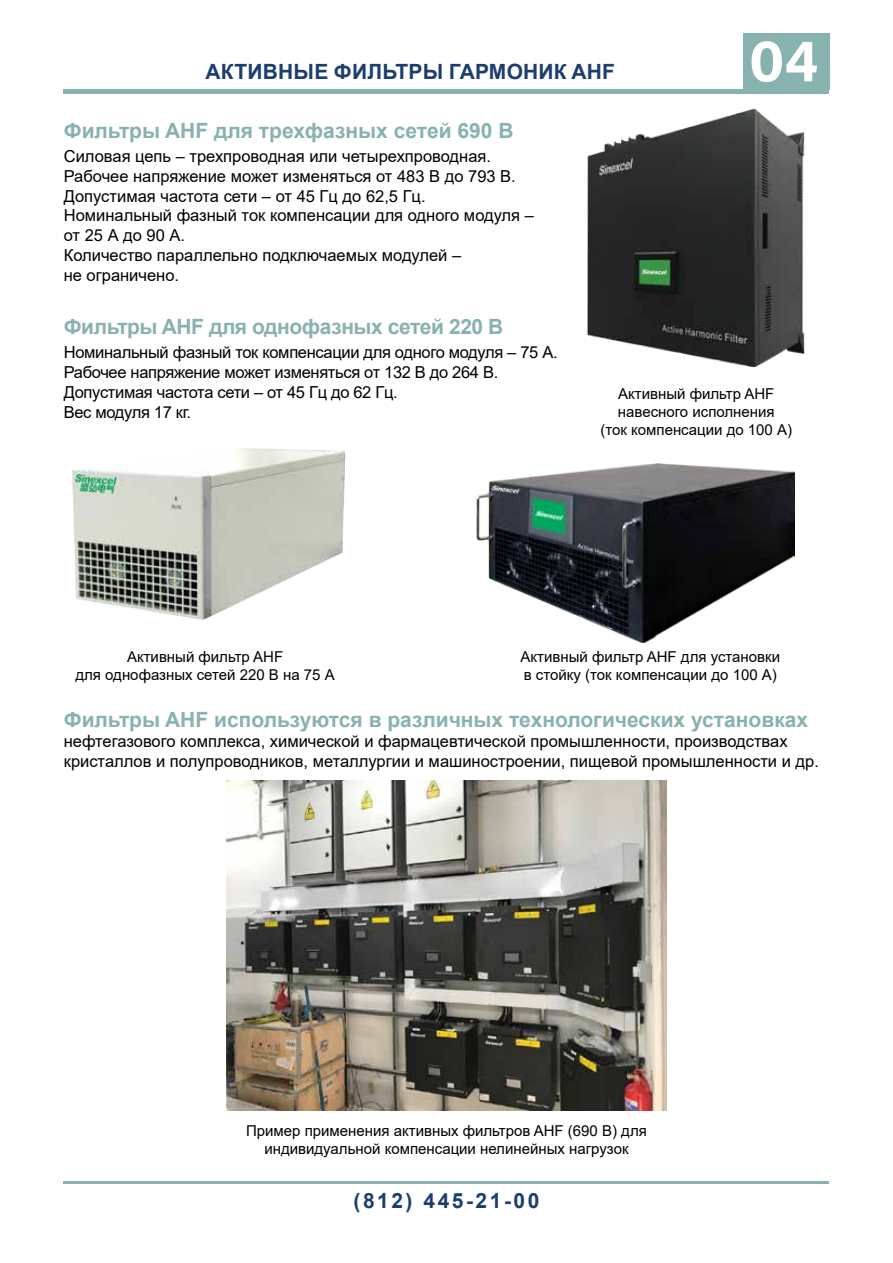
<style>
.page{position:relative;width:893px;height:1263px;background:#fff}
.page>*{position:absolute;margin:0;border:0;box-sizing:border-box;transform-origin:0 0}
.t1{font:700 60px "Acumin Pro";color:#fff}
.t2{font:700 21px "Arial";color:#88b2b0}
.t3{font:700 21px "Arial";letter-spacing:-.02em;color:#88b2b0}
.t4{font:700 21px "Arial";letter-spacing:.01em;color:#1b3e6f}
.t5{font:700 21px "Arial";letter-spacing:.12em;color:#1b3e6f}
.t6{font:16.5px/19.8px "Arial";color:#000}
.t7{font:16.5px/19.8px "Arial";letter-spacing:-.02em;color:#000}
.t8{font:15px/18px "Arial";color:#000;text-align:center}
</style>
<div class="page">
<div style="left:64px;top:89px;width:765px;height:5px;background:#88b2b0"></div>
<hr style="left:64px;top:1181px;width:765px;height:3px;background:#88b2b0">
<div style="left:743px;top:33px;width:86px;height:56px;background:#88b2b0"></div>
<img style="left:587px;top:108px;width:218px;height:260px">
<img style="left:72px;top:448px;width:274px;height:172px">
<img style="left:476px;top:464px;width:318px;height:179px">
<img style="left:226px;top:780px;width:440px;height:330px">
<p class="t4" style="left:206px;top:57px;width:411px">АКТИВНЫЕ ФИЛЬТРЫ ГАРМОНИК AHF</p>
<h1 class="t1" style="left:749px;top:18px;width:71px">04</h1>
<p class="t2" style="left:64px;top:116px;width:451px">Фильтры AHF для трехфазных сетей 690 В</p>
<p class="t6" style="left:64px;top:146px;width:472px">Силовая цепь – трехпроводная или четырехпроводная.<br>Рабочее напряжение может изменяться от 483 В до 793 В.<br>Допустимая частота сети – от 45 Гц до 62,5 Гц.<br>Номинальный фазный ток компенсации для одного модуля – от 25 А до 90 А.<br>Количество параллельно подключаемых модулей –<br>не ограничено.</p>
<p class="t3" style="left:64px;top:312px;width:441px">Фильтры AHF для однофазных сетей 220 В</p>
<p class="t7" style="left:64px;top:343px;width:495px">Номинальный фазный ток компенсации для одного модуля – 75 А.<br>Рабочее напряжение может изменяться от 132 В до 264 В.<br>Допустимая частота сети – от 45 Гц до 62 Гц.<br>Вес модуля 17 кг.</p>
<p class="t8" style="left:600px;top:385px;width:193px">Активный фильтр AHF навесного исполнения<br>(ток компенсации до 100 А)</p>
<p class="t8" style="left:75px;top:648px;width:261px">Активный фильтр AHF<br>для однофазных сетей 220 В на 75 А</p>
<p class="t8" style="left:520px;top:648px;width:261px;text-align:left">Активный фильтр AHF для установки в стойку (ток компенсации до 100 А)</p>
<p class="t2" style="left:64px;top:705px;width:746px">Фильтры AHF используются в различных технологических установках</p>
<p class="t6" style="left:64px;top:731px;width:757px">нефтегазового комплекса, химической и фармацевтической промышленности, производствах кристаллов и полупроводников, металлургии и машиностроении, пищевой промышленности и др.</p>
<p class="t8" style="left:246px;top:1122px;width:402px">Пример применения активных фильтров AHF (690 В) для индивидуальной компенсации нелинейных нагрузок</p>
<p class="t5" style="left:354px;top:1186px;width:187px">(812) 445-21-00</p>
</div>
